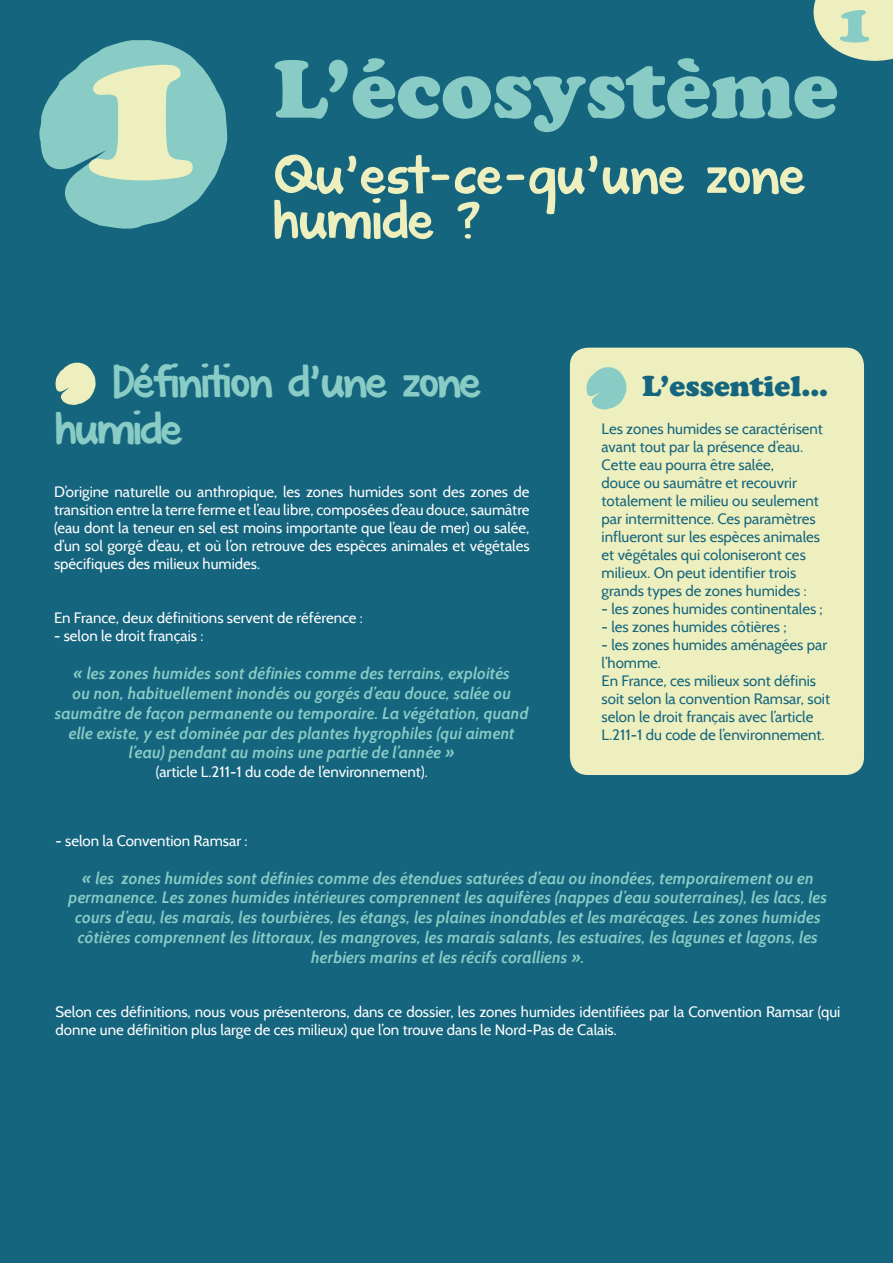
<style>
.page{position:relative;width:893px;height:1263px;background:#15657e}
.page>*{position:absolute;margin:0;border:0;box-sizing:border-box;transform-origin:0 0}
.t1{font:191.85px "Cooper Black Std";color:#edefbe}
.t2{font:81px "Cooper Black Std";color:#89ccc5}
.t3{font:54px/45px "KG Shadowofthe Day";color:#edefbe}
.t4{font:54px "Cooper Black Std";color:#89ccc5}
.t5{font:45px/46.5px "KG Shadowofthe Day";letter-spacing:-.03em;color:#89ccc5}
.t6{font:28.5px "Cooper Black Std";color:#15657e}
.t7{font:italic 600 16.5px/19.8px "Cabin";color:#89ccc5;text-align:center}
.t8{font:15px/18px "Cabin";color:#fff;text-align:justify}
.t9{font:15px/18px "Cabin";color:#15657e}
</style>
<div class="page">
<div style="left:570px;top:348px;width:294px;height:427px;background:#edefbe;border-radius:18px"></div>
<svg style="left:55px;top:363px;width:41px;height:42px"></svg>
<svg style="left:586px;top:367px;width:41px;height:43px"></svg>
<svg style="left:39px;top:40px;width:189px;height:189px"></svg>
<svg style="left:814px;top:0;width:79px;height:61px;background:#cfdcb5"></svg>
<h1 class="t1" style="left:81px;top:-5px;width:122px">1</h1>
<h3 class="t4" style="left:838px;top:-10px;width:36px">1</h3>
<h2 class="t2" style="left:274px;top:40px;width:566px">L’écosystème</h2>
<h3 class="t3" style="left:274px;top:155px;width:534px">Qu’est-ce-qu’une zone humide ?</h3>
<h3 class="t5" style="left:55px;top:361px;width:428px;text-indent:58px">Définition d’une zone humide</h3>
<p class="t8" style="left:54px;top:483px;width:477px">D’origine naturelle ou anthropique, les zones humides sont des zones de transition entre la terre ferme et l’eau libre, composées d’eau douce, saumâtre (eau dont la teneur en sel est moins importante que l’eau de mer) ou salée, d’un sol gorgé d’eau, et où l’on retrouve des espèces animales et végétales spécifiques des milieux humides.</p>
<p class="t8" style="left:54px;top:609px;width:310px">En France, deux définitions servent de référence :</p>
<p class="t8" style="left:54px;top:627px;width:151px">- selon le droit français :</p>
<p class="t7" style="left:55px;top:663px;width:475px">« les zones humides sont définies comme des terrains, exploités<br>ou non, habituellement inondés ou gorgés d’eau douce, salée ou saumâtre de façon permanente ou temporaire. La végétation, quand elle existe, y est dominée par des plantes hygrophiles (qui aiment l’eau) pendant au moins une partie de l’année »</p>
<p class="t8" style="left:156px;top:762px;width:274px">(article L.211-1 du code de l’environnement).</p>
<h3 class="t6" style="left:642px;top:369px;width:188px">L’essentiel...</h3>
<p class="t9" style="left:602px;top:420px;width:223px">Les zones humides se caractérisent avant tout par la présence d’eau.<br>Cette eau pourra être salée,<br>douce ou saumâtre et recouvrir totalement le milieu ou seulement par intermittence. Ces paramètres influeront sur les espèces animales et végétales qui coloniseront ces milieux. On peut identifier trois grands types de zones humides :</p>
<p class="t9" style="left:602px;top:600px;width:223px">- les zones humides continentales ;</p>
<p class="t9" style="left:602px;top:618px;width:187px">- les zones humides côtières ;</p>
<p class="t9" style="left:602px;top:636px;width:230px">- les zones humides aménagées par l’homme.<br>En France, ces milieux sont définis soit selon la convention Ramsar, soit selon le droit français avec l’article<br>L.211-1 du code de l’environnement.</p>
<p class="t8" style="left:55px;top:831px;width:194px">- selon la Convention Ramsar :</p>
<p class="t7" style="left:69px;top:868px;width:760px">« les zones humides sont définies comme des étendues saturées d’eau ou inondées, temporairement ou en permanence. Les zones humides intérieures comprennent les aquifères (nappes d’eau souterraines), les lacs, les cours d’eau, les marais, les tourbières, les étangs, les plaines inondables et les marécages. Les zones humides côtières comprennent les littoraux, les mangroves, les marais salants, les estuaires, les lagunes et lagons, les herbiers marins et les récifs coralliens ».</p>
<p class="t8" style="left:55px;top:1002px;width:786px">Selon ces définitions, nous vous présenterons, dans ce dossier, les zones humides identifiées par la Convention Ramsar (qui donne une définition plus large de ces milieux) que l’on trouve dans le Nord-Pas de Calais.</p>
</div>
